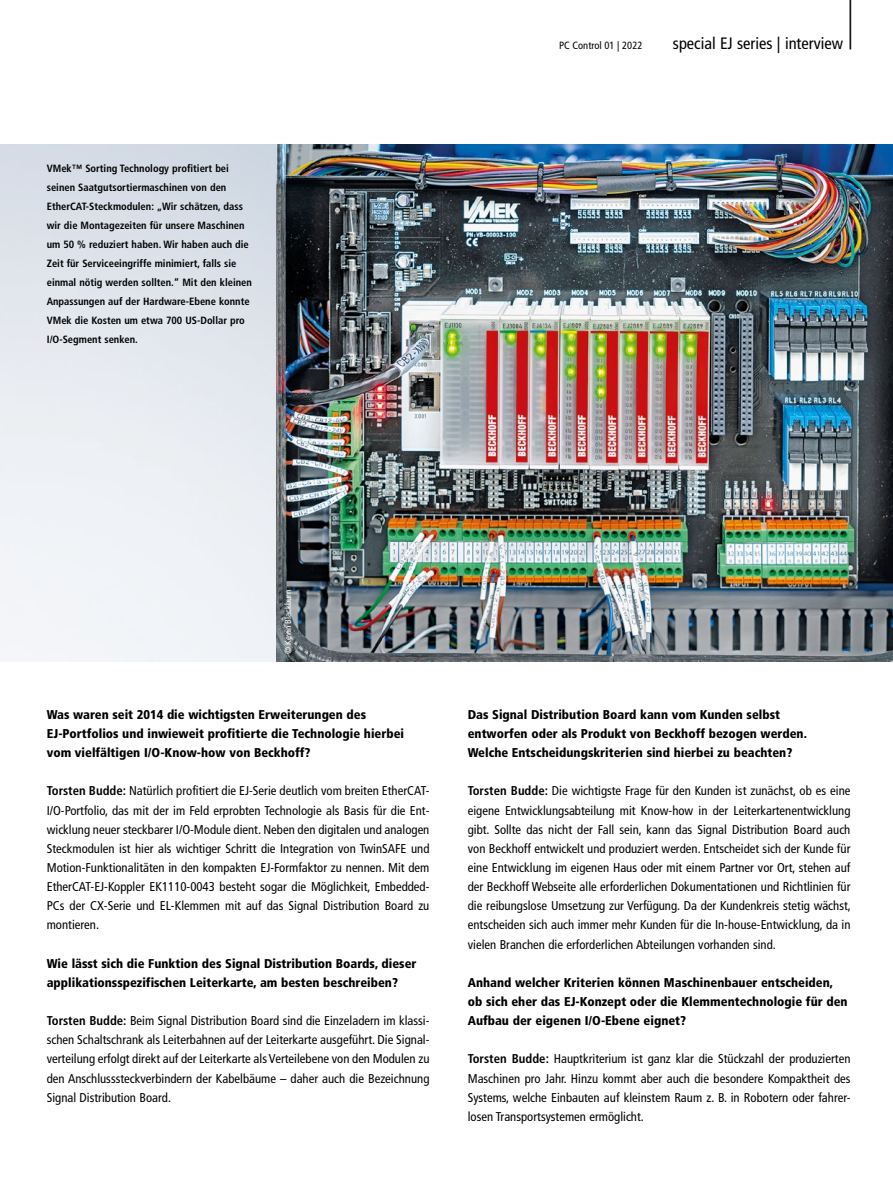
<style>
.page{position:relative;width:893px;height:1191px;background:#fff}
.page>*{position:absolute;margin:0;border:0;box-sizing:border-box;transform-origin:0 0}
.t1{font:300 condensed 61.8px "Frutiger LT Pro";color:#000;scale:.49 1}
.t2{font:condensed 16.5px "Frutiger LT Pro";color:#000}
.t3{font:condensed 12.75px/19.2px "Frutiger LT Pro";color:#000;text-align:justify}
.t4{font:900 condensed 12.75px/19.2px "Frutiger LT Pro";color:#000}
.t5{font:700 condensed 10.5px/19px "Frutiger LT Pro";color:#000}
.t6{font:condensed 10.5px "Frutiger LT Pro";color:#000}
.t7{font:condensed 9px "Frutiger LT Pro";color:#fff}
.s1{font-weight:700}
</style>
<div class="page">
<img style="left:276px;top:145px;width:617px;height:516px">
<p class="t5" style="left:47px;top:158px;width:207px">VMek™ Sorting Technology profitiert bei seinen Saatgutsortiermaschinen von den EtherCAT-Steckmodulen: „Wir schätzen, dass wir die Montagezeiten für unsere Maschinen um 50 % reduziert haben. Wir haben auch die Zeit für Serviceeingriffe minimiert, falls sie einmal nötig werden sollten.“ Mit den kleinen Anpassungen auf der Hardware-Ebene konnte VMek die Kosten um etwa 700 US-Dollar pro I/O-Segment senken.</p>
<h1 class="t1" style="left:847px;top:-23px;width:15px">|</h1>
<p class="t6" style="left:559px;top:39px;width:85px">PC Control 01 | 2022</p>
<p class="t2" style="left:673px;top:34px;width:172px">special EJ series | interview</p>
<p class="t7" style="left:283px;top:654px;width:66px;rotate:-90deg">© Kevin Blackburn</p>
<p class="t4" style="left:47px;top:705px;width:359px">Was waren seit 2014 die wichtigsten Erweiterungen des<br>EJ-Portfolios und inwieweit profitierte die Technologie hierbei vom vielfältigen I/O-Know-how von Beckhoff?</p>
<p class="t3" style="left:47px;top:781px;width:384px"><span class="s1">Torsten Budde:</span> Natürlich profitiert die EJ-Serie deutlich vom breiten EtherCAT-I/O-Portfolio, das mit der im Feld erprobten Technologie als Basis für die Ent&shy;wicklung neuer steckbarer I/O-Module dient. Neben den digitalen und analogen Steckmodulen ist hier als wichtiger Schritt die Integration von TwinSAFE und Motion-Funktionalitäten in den kompakten EJ-Formfaktor zu nennen. Mit dem EtherCAT-EJ-Koppler EK1110-0043 besteht sogar die Möglichkeit, Embedded-PCs der CX-Serie und EL-Klemmen mit auf das Signal Distribution Board zu montieren.</p>
<p class="t4" style="left:47px;top:953px;width:371px">Wie lässt sich die Funktion des Signal Distribution Boards, dieser applikationsspezifischen Leiterkarte, am besten beschreiben?</p>
<p class="t3" style="left:47px;top:1011px;width:384px"><span class="s1">Torsten Budde:</span> Beim Signal Distribution Board sind die Einzeladern im klassi&shy;schen Schaltschrank als Leiterbahnen auf der Leiterkarte ausgeführt. Die Signal&shy;verteilung erfolgt direkt auf der Leiterkarte als Verteilebene von den Modulen zu den Anschlusssteckverbindern der Kabelbäume – daher auch die Bezeichnung Signal Distribution Board.</p>
<p class="t4" style="left:468px;top:705px;width:341px">Das Signal Distribution Board kann vom Kunden selbst entworfen oder als Produkt von Beckhoff bezogen werden.<br>Welche Entscheidungskriterien sind hierbei zu beachten?</p>
<p class="t3" style="left:468px;top:781px;width:385px"><span class="s1">Torsten Budde:</span> Die wichtigste Frage für den Kunden ist zunächst, ob es eine eigene Entwicklungsabteilung mit Know-how in der Leiterkartenentwicklung gibt. Sollte das nicht der Fall sein, kann das Signal Distribution Board auch von Beckhoff entwickelt und produziert werden. Entscheidet sich der Kunde für eine Entwicklung im eigenen Haus oder mit einem Partner vor Ort, stehen auf der Beckhoff Webseite alle erforderlichen Dokumentationen und Richtlinien für die reibungslose Umsetzung zur Verfügung. Da der Kundenkreis stetig wächst, entscheiden sich auch immer mehr Kunden für die In-house-Entwicklung, da in vielen Branchen die erforderlichen Abteilungen vorhanden sind.</p>
<p class="t4" style="left:468px;top:972px;width:381px">Anhand welcher Kriterien können Maschinenbauer entscheiden, ob sich eher das EJ-Konzept oder die Klemmentechnologie für den<br>Aufbau der eigenen I/O-Ebene eignet?</p>
<p class="t3" style="left:468px;top:1049px;width:384px"><span class="s1">Torsten Budde:</span> Hauptkriterium ist ganz klar die Stückzahl der produzierten Maschinen pro Jahr. Hinzu kommt aber auch die besondere Kompaktheit des Systems, welche Einbauten auf kleinstem Raum z. B. in Robotern oder fahrer&shy;losen Transportsystemen ermöglicht.</p>
</div>
